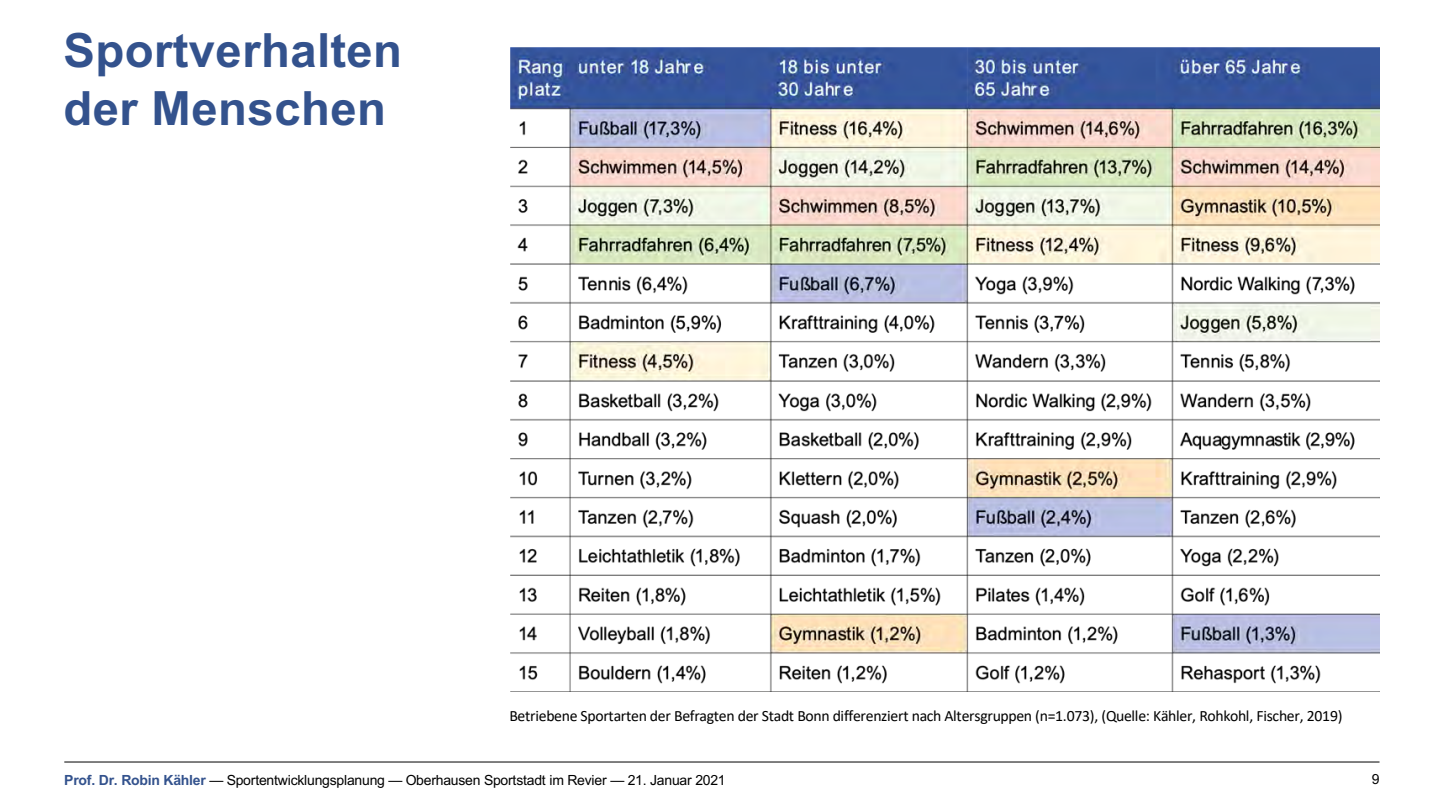
<style>
.page{position:relative;width:1444px;height:809px;background:#fff}
.page>*{position:absolute;margin:0;border:0;box-sizing:border-box;transform-origin:0 0}
.t1{font:700 47.25px/57.9px "Arial";letter-spacing:.01em;color:#33528d}
.t2{font:15.75px "Calibri";letter-spacing:-.02em;color:#000}
.t3{font:14px "Arial";letter-spacing:-.02em;color:#000}
.s1{font-weight:700;color:#33528d}
</style>
<div class="page">
<hr style="left:64px;top:761px;width:1315px;height:1px;background:#000">
<img style="left:510px;top:47px;width:869px;height:644px">
<h1 class="t1" style="left:63px;top:22px;width:340px">Sportverhalten der Menschen</h1>
<p class="t2" style="left:509px;top:705px;width:834px">Betriebene Sportarten der Befragten der Stadt Bonn differenziert nach Altersgruppen (n=1.073), (Quelle: Kähler, Rohkohl, Fischer, 2019)</p>
<p class="t3" style="left:64px;top:770px;width:663px"><span class="s1">Prof. Dr. Robin Kähler</span> — Sportentwicklungsplanung — Oberhausen Sportstadt im Revier — 21. Januar 2021</p>
<p class="t3" style="left:1371px;top:769px;width:9px">9</p>
</div>
